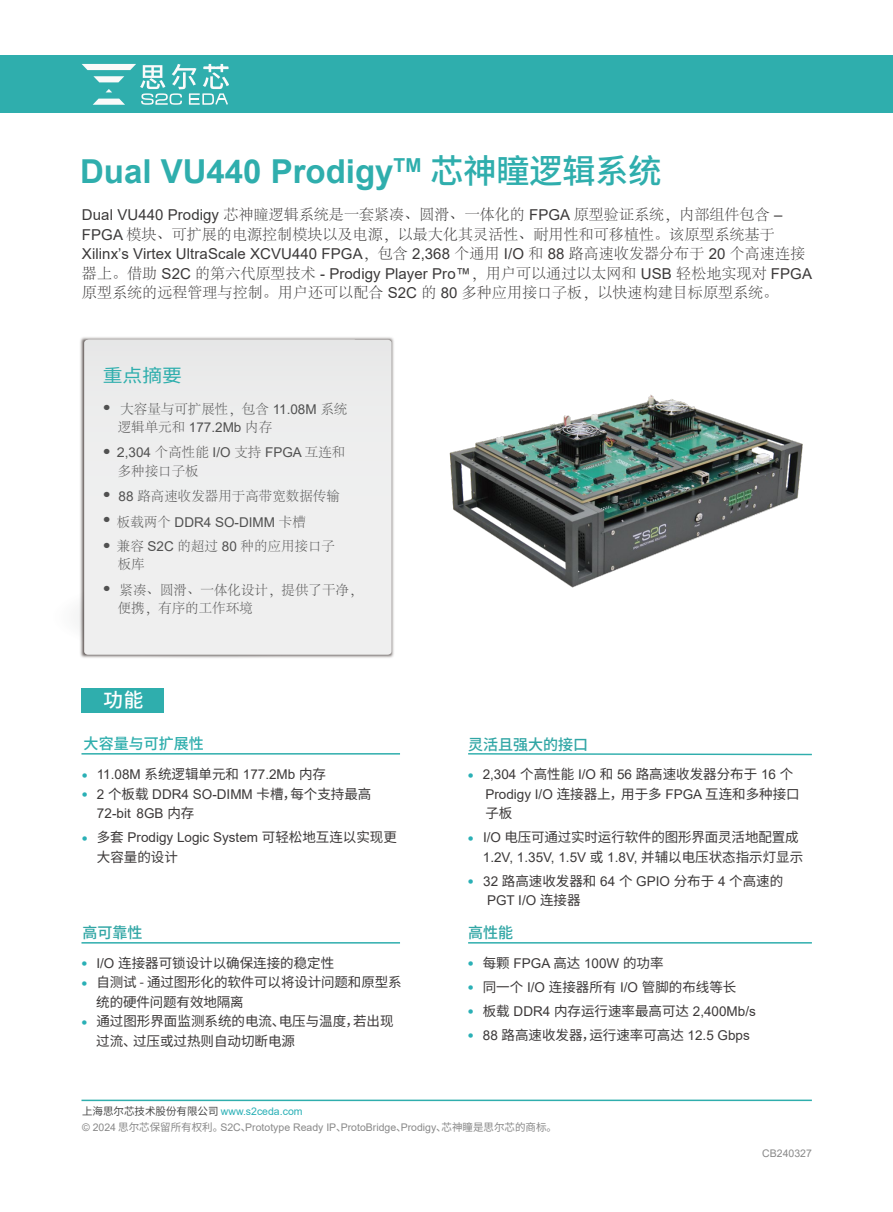
<style>
.page{position:relative;width:893px;height:1212px;background:#fff}
.page>*{position:absolute;margin:0;border:0;box-sizing:border-box;transform-origin:0 0}
.t1{font:700 33px "Arial";color:#2faead}
.t2{font:500 19.5px "Source Han Sans SC";color:#fff}
.t3{font:18px "Source Han Sans SC";color:#2faead;scale:1.1 1}
.t4{font:300 15px/19.5px "Adobe Song Std";letter-spacing:.005em;color:#3b3939}
.t5{font:15px "Arial";letter-spacing:.005em;color:#3b3939}
.t6{font:500 15px "Source Han Sans SC";color:#31a6a5}
.t7{font:500 15px "Source Han Sans SC";color:#2faead}
.t8{font:13.5px/19.5px "Source Han Sans SC";color:#3c3939}
.t9{font:13.5px/19.5px "Arial";color:#3c3939}
.t10{font:300 13.5px/18.1px "Adobe Song Std";color:#515151}
.t11{font:13.5px "Arial";color:#3b3939}
.t12{font:13.5px "Arial";color:#515151;scale:1.07 1}
.t13{font:13.5px "Arial";color:#515151}
.t14{font:10.5px/16.5px "Arial";color:#898989}
.s1{font-family:"Source Han Sans SC";font-weight:500}
.s2{font-family:"Arial";font-weight:400}
.s3{font-family:"Adobe Song Std";font-weight:300}
.s4{font-family:"Arial";font-weight:400;font-size:21px}
.s5{font-size:21px}
.s6{font-family:"Myriad Pro";font-size:21px;color:#2ab0b6}
.s7{font-family:"Source Han Sans SC"}
.s8{font-family:"Arial"}
.s9{font-family:"Source Han Sans SC";color:#494949}
.s10{color:#2ab0b6}
</style>
<div class="page">
<div style="left:81px;top:689px;width:83px;height:24px;background:#2faead"></div>
<div style="left:0;top:56px;width:893px;height:57px;background:#2faead"></div>
<img style="left:79px;top:337px;width:315px;height:352px">
<div style="left:84px;top:340px;width:308px;height:315px;background:#eeefef"></div>
<hr style="left:81px;top:753px;width:319px;height:1px;background:#2faead">
<svg style="left:468px;top:753px;width:344px;height:3px"></svg>
<hr style="left:81px;top:1099px;width:731px;height:2px;background:#2faead">
<hr style="left:81px;top:942px;width:319px;height:1px;background:#2faead">
<hr style="left:468px;top:942px;width:344px;height:1px;background:#2faead">
<img style="left:449px;top:394px;width:354px;height:194px">
<svg style="left:82px;top:64px;width:147px;height:41px"></svg>
<h1 class="t1" style="left:80px;top:148px;width:583px">Dual VU440 Prodigy<sup>TM</sup> <span class="s1">芯神瞳逻辑系统</span></h1>
<p class="t4" style="left:82px;top:206px;width:702px"><span class="s2">Dual VU440 Prodigy</span> 芯神瞳逻辑系统是一套紧凑、圆滑、一体化的 <span class="s2">FPGA</span> 原型验证系统，内部组件包含 <span class="s2">–<br>FPGA</span> 模块、可扩展的电源控制模块以及电源，以最大化其灵活性、耐用性和可移植性。该原型系统基于</p>
<p class="t5" style="left:82px;top:244px;width:725px">Xilinx’s Virtex UltraScale XCVU440 FPGA<span class="s3">，包含</span> 2,368 <span class="s3">个通用</span> I/O <span class="s3">和</span> 88 <span class="s3">路高速收发器分布于</span> 20 <span class="s3">个高速连接</span></p>
<p class="t4" style="left:82px;top:264px;width:732px">器上。借助 <span class="s2">S2C</span> 的第六代原型技术 <span class="s2">- Prodigy Player Pro™</span>，用户可以通过以太网和 <span class="s2">USB</span> 轻松地实现对 <span class="s2">FPGA</span>原型系统的远程管理与控制。用户还可以配合 <span class="s2">S2C</span> 的 <span class="s2">80</span> 多种应用接口子板，以快速构建目标原型系统。</p>
<h3 class="t3" style="left:103px;top:365px;width:74px">重点摘要</h3>
<p class="t10" style="left:118px;top:400px;width:231px;text-indent:-15px"><span class="s4">•</span> 大容量与可扩展性，包含 <span class="s2">11.08M</span> 系统逻辑单元和 <span class="s2">177.2Mb</span> 内存</p>
<p class="t12" style="left:103px;top:443px;width:228px"><span class="s5">•</span> 2,304 <span class="s3">个高性能</span> I/O <span class="s3">支持</span> FPGA <span class="s3">互连和</span></p>
<p class="t10" style="left:118px;top:462px;width:82px">多种接口子板</p>
<p class="t10" style="left:103px;top:487px;width:239px"><span class="s4">•</span> <span class="s2">88</span> 路高速收发器用于高带宽数据传输</p>
<p class="t13" style="left:103px;top:513px;width:205px"><span class="s5">•</span> <span class="s3">板载两个</span> DDR4 SO-DIMM <span class="s3">卡槽</span></p>
<p class="t10" style="left:118px;top:538px;width:219px;text-indent:-15px"><span class="s4">•</span> 兼容 <span class="s2">S2C</span> 的超过 <span class="s2">80</span> 种的应用接口子板库</p>
<p class="t10" style="left:118px;top:581px;width:246px;text-indent:-15px"><span class="s4">•</span> 紧凑、圆滑、一体化设计，提供了干净，便携，有序的工作环境</p>
<h2 class="t2" style="left:103px;top:688px;width:41px">功能</h2>
<p class="t7" style="left:84px;top:735px;width:121px">大容量与可扩展性</p>
<p class="t6" style="left:468px;top:736px;width:121px">灵活且强大的接口</p>
<p class="t9" style="left:82px;top:765px;width:246px"><span class="s6">•</span> 11.08M <span class="s7">系统逻辑单元和</span> 177.2Mb <span class="s7">内存</span></p>
<p class="t9" style="left:97px;top:784px;width:276px;text-indent:-15px"><span class="s6">•</span> 2 <span class="s7">个板载</span> DDR4 SO-DIMM <span class="s7">卡槽，每个支持最高<br></span>72-bit 8GB <span class="s7">内存</span></p>
<p class="t9" style="left:82px;top:828px;width:316px"><span class="s6">•</span> <span class="s7">多套</span> Prodigy Logic System <span class="s7">可轻松地互连以实现更</span></p>
<p class="t8" style="left:97px;top:847px;width:82px">大容量的设计</p>
<p class="t8" style="left:485px;top:765px;width:316px;text-indent:-18px"><span class="s6">•</span> <span class="s8">2,304</span> 个高性能 <span class="s8">I/O</span> 和 <span class="s8">56</span> 路高速收发器分布于 <span class="s8">16</span> 个<br><span class="s8">Prodigy I/O</span> 连接器上，用于多 <span class="s8">FPGA</span> 互连和多种接口子板</p>
<p class="t8" style="left:468px;top:828px;width:332px"><span class="s6">•</span> <span class="s8">I/O</span> 电压可通过实时运行软件的图形界面灵活地配置成</p>
<p class="t11" style="left:483px;top:848px;width:322px">1.2V, 1.35V, 1.5V <span class="s7">或</span> 1.8V, <span class="s7">并辅以电压状态指示灯显示</span></p>
<p class="t8" style="left:468px;top:871px;width:317px"><span class="s6">•</span> <span class="s8">32</span> 路高速收发器和 <span class="s8">64</span> 个 <span class="s8">GPIO</span> 分布于 <span class="s8">4</span> 个高速的</p>
<p class="t9" style="left:487px;top:891px;width:95px">PGT I/O <span class="s7">连接器</span></p>
<p class="t6" style="left:82px;top:924px;width:61px">高可靠性</p>
<p class="t6" style="left:468px;top:924px;width:46px">高性能</p>
<p class="t8" style="left:82px;top:953px;width:254px"><span class="s6">•</span> <span class="s8">I/O</span> 连接器可锁设计以确保连接的稳定性</p>
<p class="t8" style="left:96px;top:973px;width:307px;text-indent:-15px"><span class="s6">•</span> 自测试 - 通过图形化的软件可以将设计问题和原型系统的硬件问题有效地隔离</p>
<p class="t8" style="left:96px;top:1012px;width:299px;text-indent:-15px"><span class="s6">•</span> 通过图形界面监测系统的电流、电压与温度，若出现过流、过压或过热则自动切断电源</p>
<p class="t9" style="left:468px;top:953px;width:197px"><span class="s6">•</span> <span class="s7">每颗</span> FPGA <span class="s7">高达</span> 100W <span class="s7">的功率</span></p>
<p class="t8" style="left:468px;top:977px;width:270px"><span class="s6">•</span> 同一个 <span class="s8">I/O</span> 连接器所有 <span class="s8">I/O</span> 管脚的布线等长</p>
<p class="t9" style="left:468px;top:1001px;width:290px"><span class="s6">•</span> <span class="s7">板载</span> DDR4 <span class="s7">内存运行速率最高可达</span> 2,400Mb/s</p>
<p class="t8" style="left:468px;top:1025px;width:284px"><span class="s6">•</span> <span class="s8">88</span> 路高速收发器，运行速率可高达 <span class="s8">12.5 Gbps</span></p>
<p class="t14" style="left:82px;top:1103px;width:477px"><span class="s9">上海思尔芯技术股份有限公司</span> <span class="s10">www.s2ceda.com<br></span>© 2024 <span class="s7">思尔芯保留所有权利。</span>S2C<span class="s7">、</span>Prototype Ready IP<span class="s7">、</span>ProtoBridge<span class="s7">、</span>Prodigy<span class="s7">、芯神瞳是思尔芯的商标。</span></p>
<p class="t14" style="left:762px;top:1145px;width:51px">CB240327</p>
</div>
